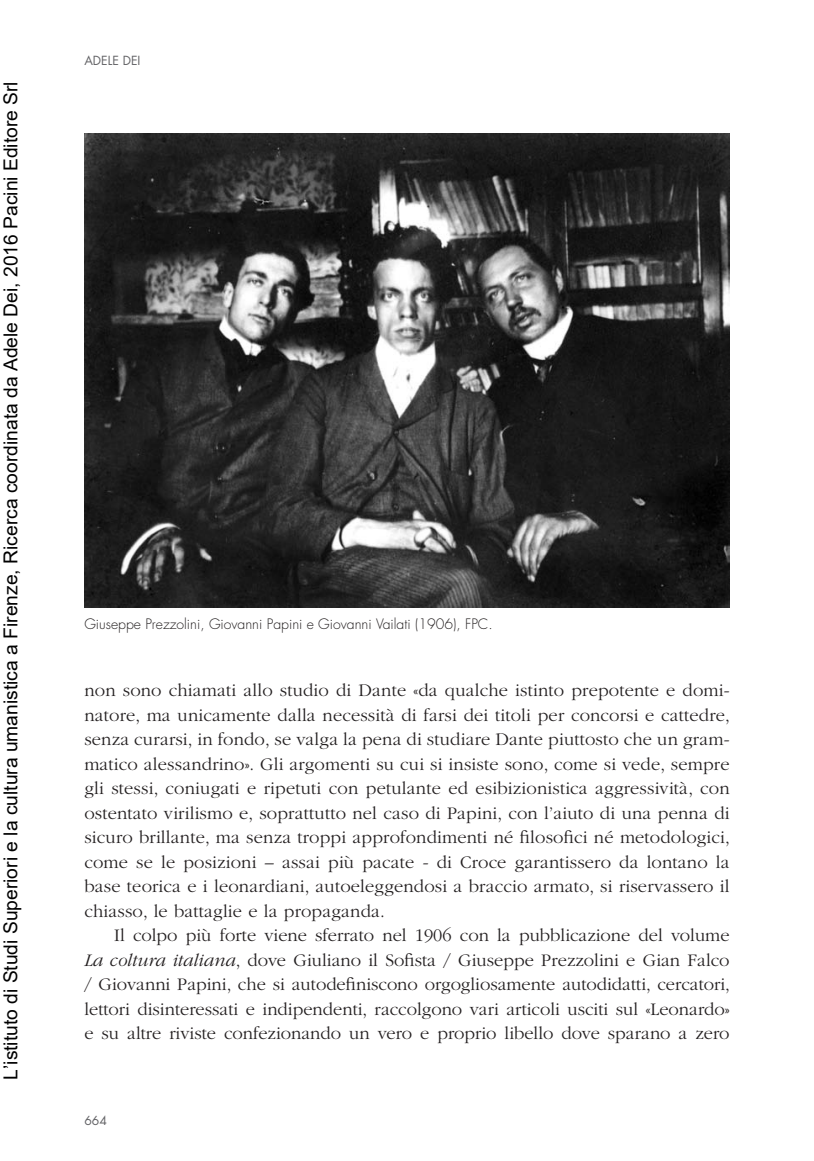
<style>
.page{position:relative;width:814px;height:1161px;background:#fff}
.page>*{position:absolute;margin:0;border:0;box-sizing:border-box;transform-origin:0 0}
.t1{font:19.25px "Arial";color:#000}
.TESTO{font:300 18.38px/24.5px "ITC Garamond Std";letter-spacing:.005em;color:#231f20;text-align:justify}
.dida{font:300 14px "Futura Std";color:#231f20}
.t2{font:12.25px "Futura Std";color:#636366}
.s1{font-style:italic}
</style>
<div class="page">
<img style="left:84px;top:134px;width:645px;height:473px">
<p class="t1" style="left:-2px;top:1080px;width:1000px;rotate:-90deg">L’istituto di Studi Superiori e la cultura umanistica a Firenze, Ricerca coordinata da Adele Dei, 2016 Pacini Editore Srl</p>
<p class="t2" style="left:84px;top:52px;width:16px">ADELE</p>
<p class="t2" style="left:123px;top:52px;width:14px">DEI</p>
<p class="dida" style="left:84px;top:615px;width:410px">Giuseppe Prezzolini, Giovanni Papini e Giovanni Vailati (1906), FPC.</p>
<p class="TESTO" style="left:84px;top:678px;width:647px">non sono chiamati allo studio di Dante «da qualche istinto prepotente e domi&shy;natore, ma unicamente dalla necessità di farsi dei titoli per concorsi e cattedre, senza curarsi, in fondo, se valga la pena di studiare Dante piuttosto che un gram&shy;matico alessandrino». Gli argomenti su cui si insiste sono, come si vede, sempre gli stessi, coniugati e ripetuti con petulante ed esibizionistica aggressività, con ostentato virilismo e, soprattutto nel caso di Papini, con l’aiuto di una penna di sicuro brillante, ma senza troppi approfondimenti né filosofici né metodologici, come se le posizioni – assai più pacate - di Croce garantissero da lontano la base teorica e i leonardiani, autoeleggendosi a braccio armato, si riservassero il chiasso, le battaglie e la propaganda.</p>
<p class="TESTO" style="left:84px;top:923px;width:647px;text-indent:30px">Il colpo più forte viene sferrato nel 1906 con la pubblicazione del volume <span class="s1">La coltura italiana</span>, dove Giuliano il Sofista / Giuseppe Prezzolini e Gian Falco / Giovanni Papini, che si autodefiniscono orgogliosamente autodidatti, cercatori, lettori disinteressati e indipendenti, raccolgono vari articoli usciti sul «Leonardo» e su altre riviste confezionando un vero e proprio libello dove sparano a zero</p>
<p class="t2" style="left:84px;top:1112px;width:24px">664</p>
</div>
